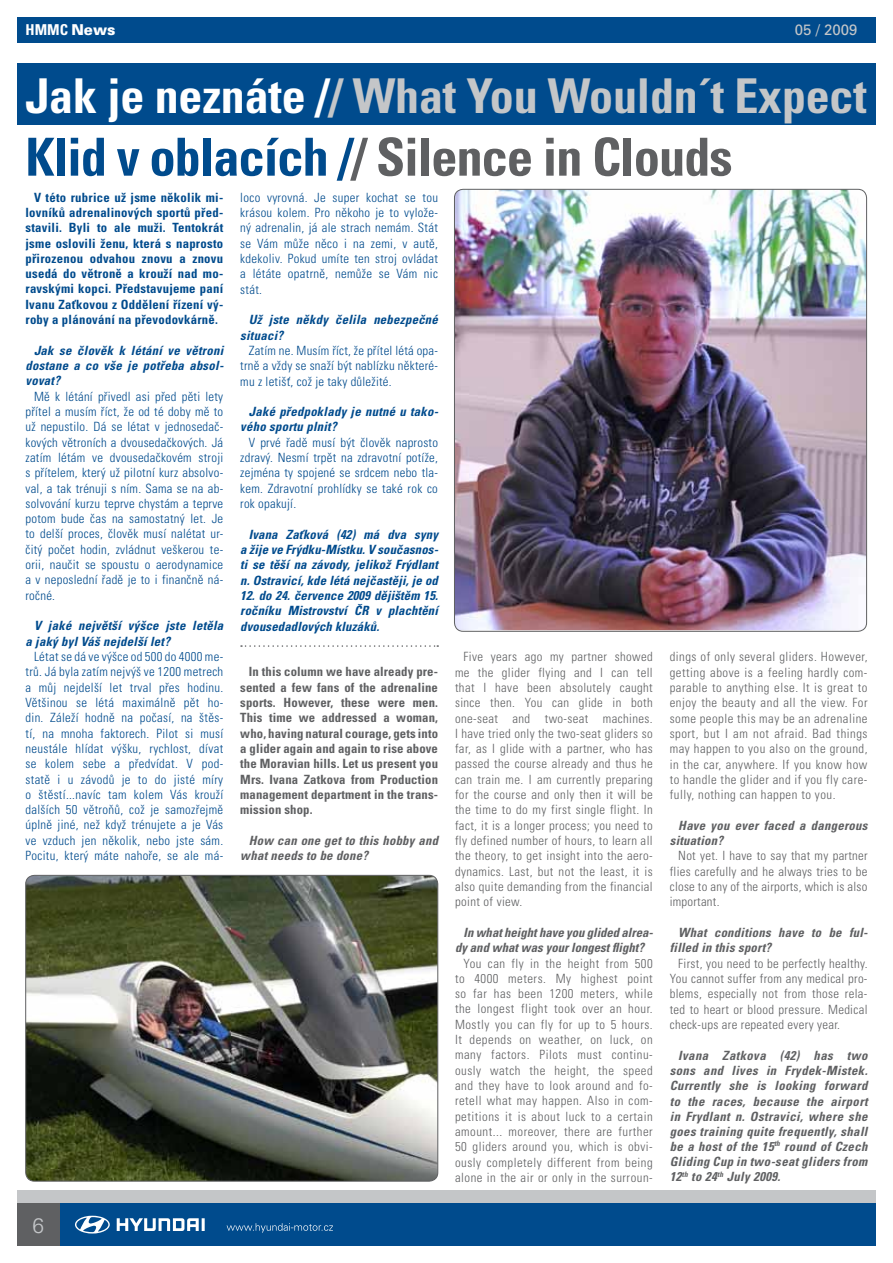
<style>
.page{position:relative;width:893px;height:1263px;background:#fff}
.page>*{position:absolute;margin:0;border:0;box-sizing:border-box;transform-origin:0 0}
.t1{font:700 condensed 52.5px "Univers CE";letter-spacing:-.02em;color:#5f6062}
.t2{font:700 condensed 48px "Univers CE";letter-spacing:-.005em;color:#c4c6c8}
.t3{font:300 21px "Univers CE";color:#c4c6c8}
.t4{font:700 condensed 15px "Univers CE";color:#fff}
.t5{font:15px "Univers CE";color:#c4c6c8}
.t6{font:300 condensed 12.75px/15.3px "Univers CE";letter-spacing:.03em;color:#5f6062;text-align:justify}
.t7{font:300 condensed 12.75px/15.3px "Univers CE";letter-spacing:.02em;color:#004b8d;text-align:justify}
.t8{font:italic 700 condensed 12.75px/15.3px "Univers CE";letter-spacing:.02em;color:#004b8d;text-align:justify}
.t9{font:italic 700 condensed 12.75px/15.1px "Univers CE";letter-spacing:.02em;color:#5f6062}
.t10{font:700 condensed 12.75px/15.3px "Univers CE";letter-spacing:.01em;color:#5f6062;text-align:justify}
.t11{font:700 condensed 12.75px/15.3px "Univers CE";letter-spacing:.02em;color:#004b8d;text-align:justify}
.t12{font:italic 700 condensed 12.75px/15.3px "Univers CE";color:#5f6062}
.s1{font-weight:900;font-stretch:normal}
.s2{color:#fff}
.s3{color:#004b8d}
</style>
<div class="page">
<div style="left:17px;top:1191px;width:859px;height:25px;background:#c4c6c8"></div>
<div style="left:17px;top:17px;width:859px;height:26px;background:#004b8d"></div>
<div style="left:17px;top:1203px;width:859px;height:43px;background:#004b8d"></div>
<div style="left:17px;top:1203px;width:43px;height:43px;background:#5f6062"></div>
<svg style="left:75px;top:1216px;width:35px;height:17px"></svg>
<svg style="left:117px;top:1218px;width:88px;height:13px"></svg>
<svg style="left:227px;top:1223px;width:106px;height:10px"></svg>
<svg style="left:241px;top:645px;width:197px;height:2px"></svg>
<div style="left:17px;top:64px;width:859px;height:61px;background:#004b8d"></div>
<img style="left:454px;top:189px;width:413px;height:441px">
<img style="left:26px;top:875px;width:412px;height:306px">
<div style="left:26px;top:875px;width:412px;height:306px;border:1px solid #5f6062;border-radius:9px"></div>
<p class="t4" style="left:26px;top:22px;width:91px">HMMC <span class="s1">News</span></p>
<p class="t5" style="left:795px;top:22px;width:64px">05 / 2009</p>
<h2 class="t2" style="left:26px;top:68px;width:843px"><span class="s2">Jak je neznáte /</span>/ What You Wouldn´t Expect</h2>
<h1 class="t1" style="left:26px;top:127px;width:709px"><span class="s3">Klid v oblacích /</span>/ Silence in Clouds</h1>
<p class="t11" style="left:26px;top:190px;width:199px;text-indent:9px">V této rubrice už jsme několik mi&shy;lovníků adrenalinových sportů před&shy;stavili. Byli to ale muži. Tentokrát jsme oslovili ženu, která s naprosto přirozenou odvahou znovu a znovu usedá do větroně a krouží nad mo&shy;ravskými kopci. Představujeme paní Ivanu Zaťkovou z Oddělení řízení vý&shy;roby a plánování na převodovkárně.</p>
<p class="t8" style="left:26px;top:343px;width:200px;text-indent:8px">Jak se člověk k létání ve větroni dostane a co vše je potřeba absol&shy;vovat?</p>
<p class="t7" style="left:26px;top:389px;width:199px;text-indent:9px">Mě k létání přivedl asi před pěti lety přítel a musím říct, že od té doby mě to už nepustilo. Dá se létat v jednosedač&shy;kových větroních a dvousedačkových. Já zatím létám ve dvousedačkovém stroji s přítelem, který už pilotní kurz absolvo&shy;val, a tak trénuji s ním. Sama se na ab&shy;solvování kurzu teprve chystám a teprve potom bude čas na samostatný let. Je to delší proces, člověk musí nalétat ur&shy;čitý počet hodin, zvládnut veškerou te&shy;orii, naučit se spoustu o aerodynamice a v neposlední řadě je to i finančně ná&shy;ročné.</p>
<p class="t8" style="left:26px;top:618px;width:199px;text-indent:8px">V jaké největší výšce jste letěla a jaký byl Váš nejdelší let?</p>
<p class="t7" style="left:26px;top:649px;width:199px;text-indent:9px">Létat se dá ve výšce od 500 do 4000 me&shy;trů. Já byla zatím nejvýš ve 1200 metrech a můj nejdelší let trval přes hodinu.<br>Většinou se létá maximálně pět ho&shy;din. Záleží hodně na počasí, na štěs&shy;tí, na mnoha faktorech. Pilot si musí neustále hlídat výšku, rychlost, dívat se kolem sebe a předvídat. V pod&shy;statě i u závodů je to do jisté míry o štěstí...navíc tam kolem Vás krouží dalších 50 větroňů, což je samozřejmě úplně jiné, než když trénujete a je Vás ve vzduch jen několik, nebo jste sám.<br>Pocitu, který máte nahoře, se ale má-</p>
<h3 class="t3" style="left:32px;top:1213px;width:13px">6</h3>
<p class="t7" style="left:240px;top:190px;width:199px">loco vyrovná. Je super kochat se tou krásou kolem. Pro někoho je to vylože&shy;ný adrenalin, já ale strach nemám. Stát se Vám může něco i na zemi, v autě, kdekoliv. Pokud umíte ten stroj ovládat a létáte opatrně, nemůže se Vám nic stát.</p>
<p class="t8" style="left:240px;top:312px;width:199px;text-indent:9px">Už jste někdy čelila nebezpečné situaci?</p>
<p class="t7" style="left:240px;top:343px;width:199px;text-indent:9px">Zatím ne. Musím říct, že přítel létá opa&shy;trně a vždy se snaží být nablízku některé&shy;mu z letišť, což je taky důležité.</p>
<p class="t8" style="left:240px;top:404px;width:200px;text-indent:9px">Jaké předpoklady je nutné u tako&shy;vého sportu plnit?</p>
<p class="t7" style="left:240px;top:435px;width:199px;text-indent:9px">V prvé řadě musí být člověk naprosto zdravý. Nesmí trpět na zdravotní potíže, zejména ty spojené se srdcem nebo tla&shy;kem. Zdravotní prohlídky se také rok co rok opakují.</p>
<p class="t8" style="left:240px;top:527px;width:200px;text-indent:9px">Ivana Zaťková (42) má dva syny a žije ve Frýdku-Místku. V současnos&shy;ti se těší na závody, jelikož Frýdlant n. Ostravicí, kde létá nejčastěji, je od</p>
<p class="t8" style="left:240px;top:588px;width:199px">12. do 24. července 2009 dějištěm 15. ročníku Mistrovství ČR v plachtění dvousedadlových kluzáků.</p>
<p class="t10" style="left:240px;top:664px;width:199px;text-indent:9px">In this column we have already pre&shy;sented a few fans of the adrenaline sports. However, these were men.<br>This time we addressed a woman, who, having natural courage, gets into a glider again and again to rise above the Moravian hills. Let us present you Mrs. Ivana Zatkova from Production management department in the trans&shy;mission shop.</p>
<p class="t9" style="left:240px;top:833px;width:199px;text-indent:9px">How can one get to this hobby and what needs to be done?</p>
<p class="t6" style="left:455px;top:649px;width:199px;text-indent:9px">Five years ago my partner showed me the glider flying and I can tell that I have been absolutely caught since then. You can glide in both one-seat and two-seat machines.<br>I have tried only the two-seat gliders so far, as I glide with a partner, who has passed the course already and thus he can train me. I am currently preparing for the course and only then it will be the time to do my first single flight. In fact, it is a longer process; you need to fly defined number of hours, to learn all the theory, to get insight into the aero&shy;dynamics. Last, but not the least, it is also quite demanding from the financial point of view.</p>
<p class="t12" style="left:455px;top:925px;width:200px;text-indent:9px">In what height have you glided alrea&shy;dy and what was your longest flight?</p>
<p class="t6" style="left:455px;top:955px;width:199px;text-indent:9px">You can fly in the height from 500 to 4000 meters. My highest point so far has been 1200 meters, while the longest flight took over an hour.<br>Mostly you can fly for up to 5 hours.<br>It depends on weather, on luck, on many factors. Pilots must continu&shy;ously watch the height, the speed and they have to look around and fo&shy;retell what may happen. Also in com&shy;petitions it is about luck to a certain amount... moreover, there are further 50 gliders around you, which is obvi&shy;ously completely different from being alone in the air or only in the surroun-</p>
<p class="t6" style="left:670px;top:649px;width:199px">dings of only several gliders. However, getting above is a feeling hardly com&shy;parable to anything else. It is great to enjoy the beauty and all the view. For some people this may be an adrenaline sport, but I am not afraid. Bad things may happen to you also on the ground, in the car, anywhere. If you know how to handle the glider and if you fly care&shy;fully, nothing can happen to you.</p>
<p class="t9" style="left:670px;top:818px;width:199px;text-indent:9px">Have you ever faced a dangerous situation?</p>
<p class="t6" style="left:670px;top:848px;width:199px;text-indent:9px">Not yet. I have to say that my partner flies carefully and he always tries to be close to any of the airports, which is also important.</p>
<p class="t9" style="left:670px;top:925px;width:200px;text-indent:9px">What conditions have to be ful&shy;filled in this sport?</p>
<p class="t6" style="left:670px;top:956px;width:199px;text-indent:9px">First, you need to be perfectly healthy.<br>You cannot suffer from any medical pro&shy;blems, especially not from those rela&shy;ted to heart or blood pressure. Medical check-ups are repeated every year.</p>
<p class="t9" style="left:670px;top:1048px;width:199px;text-align:justify;text-indent:9px">Ivana Zatkova (42) has two sons and lives in Frydek-Mistek.<br>Currently she is looking forward to the races, because the airport in Frydlant n. Ostravici, where she goes training quite frequently, shall be a host of the 15<sup>th</sup> round of Czech Gliding Cup in two-seat gliders from 12<sup>th</sup> to 24<sup>th</sup> July 2009.</p>
</div>
